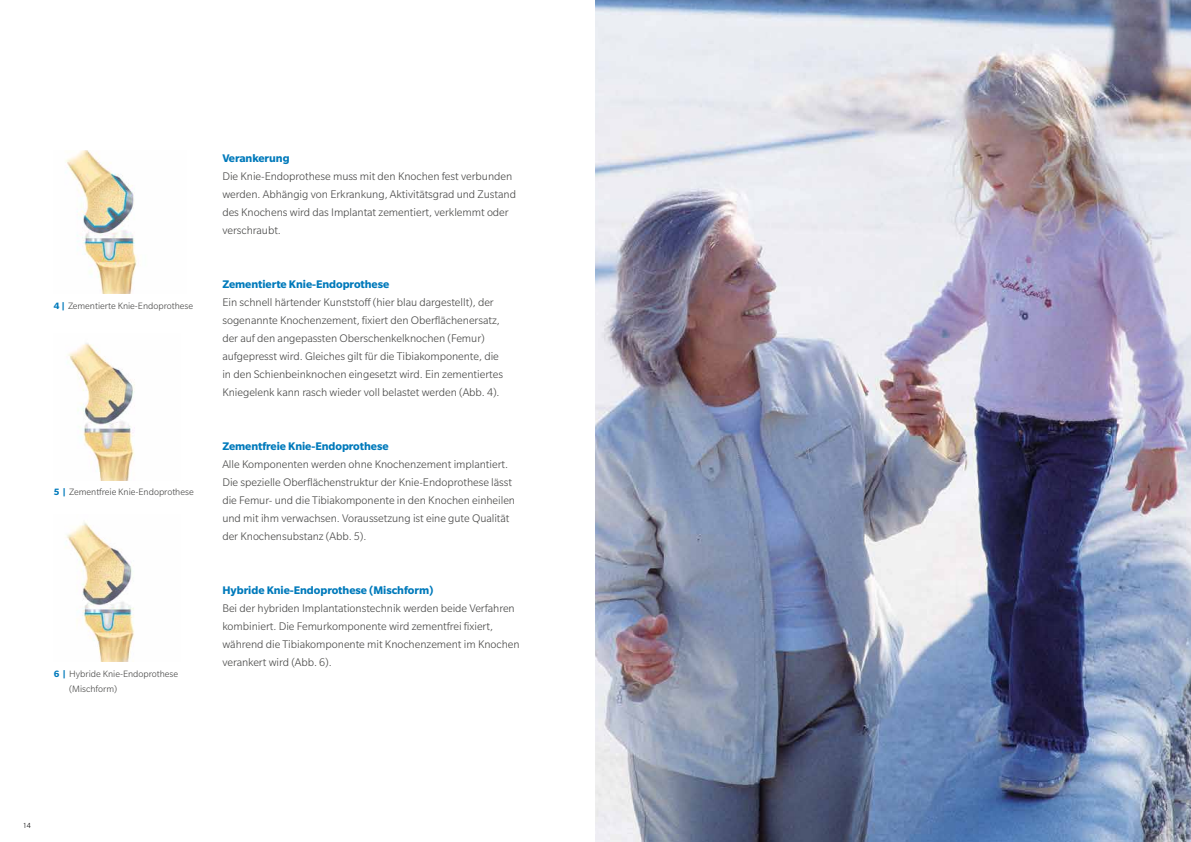
<style>
.page{position:relative;width:1191px;height:842px;background:#fff}
.page>*{position:absolute;margin:0;border:0;box-sizing:border-box;transform-origin:0 0}
.t1{font:300 12px/18px "Slate Pro";letter-spacing:-.005em;color:#494948}
.t2{font:700 12px "Slate Pro";letter-spacing:-.005em;color:#007abb}
.t3{font:300 10px/15px "Slate Pro";color:#494948}
.t4{font:300 8px "Slate Pro";color:#000}
.s1{font-weight:700;color:#007abb}
</style>
<div class="page">
<img style="left:595px;top:0;width:596px;height:842px">
<img style="left:65px;top:150px;width:72px;height:144px">
<img style="left:68px;top:343px;width:67px;height:137px">
<img style="left:65px;top:522px;width:69px;height:139px">
<p class="t3" style="left:54px;top:298px;width:141px"><span class="s1">4 |</span> Zementierte Knie-Endoprothese</p>
<p class="t3" style="left:54px;top:484px;width:141px"><span class="s1">5 |</span> Zementfreie Knie-Endoprothese</p>
<p class="t3" style="left:69px;top:666px;width:110px;text-indent:-15px"><span class="s1">6 |</span> Hybride Knie-Endoprothese (Mischform)</p>
<p class="t2" style="left:222px;top:151px;width:69px">Verankerung</p>
<p class="t1" style="left:222px;top:167px;width:295px">Die Knie-Endoprothese muss mit den Knochen fest verbunden werden. Abhängig von Erkrankung, Aktivitätsgrad und Zustand des Knochens wird das Implantat zementiert, verklemmt oder verschraubt.</p>
<p class="t2" style="left:222px;top:277px;width:168px">Zementierte Knie-Endoprothese</p>
<p class="t1" style="left:222px;top:293px;width:282px">Ein schnell härtender Kunststoff (hier blau dargestellt), der sogenannte Knochenzement, fixiert den Oberflächenersatz, der auf den angepassten Oberschenkelknochen (Femur) aufgepresst wird. Gleiches gilt für die Tibiakomponente, die in den Schienbeinknochen eingesetzt wird. Ein zementiertes Kniegelenk kann rasch wieder voll belastet werden (Abb. 4).</p>
<p class="t2" style="left:222px;top:439px;width:168px">Zementfreie Knie-Endoprothese</p>
<p class="t1" style="left:222px;top:455px;width:294px">Alle Komponenten werden ohne Knochenzement implantiert.<br>Die spezielle Oberflächenstruktur der Knie-Endoprothese lässt die Femur- und die Tibiakomponente in den Knochen einheilen und mit ihm verwachsen. Voraussetzung ist eine gute Qualität der Knochensubstanz (Abb. 5).</p>
<p class="t2" style="left:222px;top:583px;width:212px">Hybride Knie-Endoprothese (Mischform)</p>
<p class="t1" style="left:222px;top:599px;width:299px">Bei der hybriden Implantationstechnik werden beide Verfahren kombiniert. Die Femurkomponente wird zementfrei fixiert, während die Tibiakomponente mit Knochenzement im Knochen verankert wird (Abb. 6).</p>
<p class="t4" style="left:23px;top:821px;width:9px">14</p>
</div>
